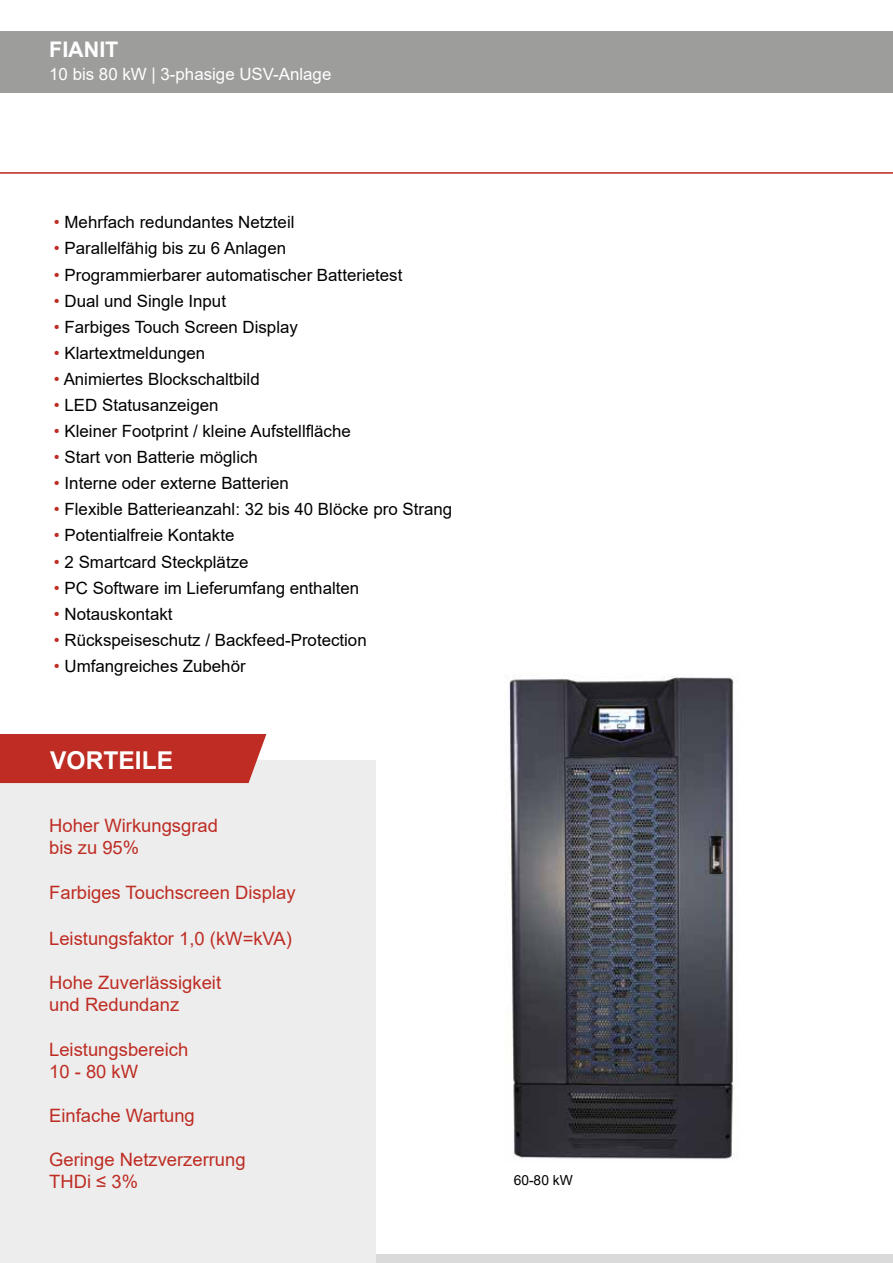
<style>
.page{position:relative;width:893px;height:1263px;background:#fff}
.page>*{position:absolute;margin:0;border:0;box-sizing:border-box;transform-origin:0 0}
.t1{font:700 24.6px "Arial";color:#fff}
.t2{font:700 21.45px "Arial";color:#fff}
.t3{font:18.45px/22px "Arial";color:#be2c23}
.t4{font:16.95px "Arial";color:#000}
.t5{font:16.95px "Arial";color:#000}
.t6{font:16.95px "Arial";color:#fff}
.t7{font:13.8px "Arial";color:#000}
.s1{color:#be2c23}
.s2{font-style:inherit}
</style>
<div class="page">
<div style="left:0;top:1254px;width:893px;height:9px;background:#dadada"></div>
<hr style="left:0;top:172px;width:893px;height:2px;background:#be2c23">
<div style="left:0;top:761px;width:375px;height:502px;background:#ededed"></div>
<div style="left:0;top:734px;width:266px;height:49px;background:#be2c23"></div>
<div style="left:0;top:31px;width:893px;height:61px;background:#9d9d9c"></div>
<img style="left:505px;top:675px;width:233px;height:484px">
<p class="t2" style="left:49px;top:35px;width:71px">FIANIT</p>
<p class="t6" style="left:49px;top:63px;width:284px">10 bis 80 kW | 3-phasige USV-Anlage</p>
<p class="t4" style="left:54px;top:211px;width:242px"><span class="s1">•</span> Mehrfach redundantes Netzteil</p>
<p class="t4" style="left:54px;top:237px;width:234px"><span class="s1">•</span> Parallelfähig bis zu 6 Anlagen</p>
<p class="t4" style="left:54px;top:263px;width:350px"><span class="s1">•</span> Programmierbarer automatischer Batterietest</p>
<p class="t4" style="left:54px;top:289px;width:174px"><span class="s1">•</span> Dual und Single Input</p>
<p class="t4" style="left:54px;top:315px;width:245px"><span class="s1">•</span> Farbiges Touch Screen Display</p>
<p class="t4" style="left:54px;top:341px;width:153px"><span class="s1">•</span> Klartextmeldungen</p>
<p class="t4" style="left:54px;top:367px;width:207px"><span class="s1">•</span> Animiertes Blockschaltbild</p>
<p class="t4" style="left:54px;top:393px;width:166px"><span class="s1">•</span> LED Statusanzeigen</p>
<p class="t5" style="left:54px;top:419px;width:298px"><span class="s1">•</span> Kleiner Footprint / kleine Aufstellfläche</p>
<p class="t4" style="left:54px;top:446px;width:205px"><span class="s1">•</span> Start von Batterie möglich</p>
<p class="t4" style="left:54px;top:472px;width:236px"><span class="s1">•</span> Interne oder externe Batterien</p>
<p class="t4" style="left:54px;top:498px;width:400px"><span class="s1">•</span> Flexible Batterieanzahl: 32 bis 40 Blöcke pro Strang</p>
<p class="t4" style="left:54px;top:524px;width:182px"><span class="s1">•</span> Potentialfreie Kontakte</p>
<p class="t4" style="left:54px;top:550px;width:196px"><span class="s1">•</span> 2 Smartcard Steckplätze</p>
<p class="t4" style="left:54px;top:576px;width:307px"><span class="s1">•</span> PC Software im Lieferumfang enthalten</p>
<p class="t4" style="left:54px;top:602px;width:120px"><span class="s1">•</span> Notauskontakt</p>
<p class="t4" style="left:54px;top:628px;width:314px"><span class="s1">•</span> Rückspeiseschutz / Backfeed-Protection</p>
<p class="t4" style="left:54px;top:654px;width:193px"><span class="s1">•</span> Umfangreiches Zubehör</p>
<h1 class="t1" style="left:50px;top:742px;width:124px">VORTEILE</h1>
<p class="t3" style="left:49px;top:814px;width:170px">Hoher Wirkungsgrad bis zu 95%</p>
<p class="t3" style="left:49px;top:881px;width:248px">Farbiges Touchscreen Display</p>
<p class="t3" style="left:49px;top:927px;width:244px">Leistungsfaktor 1,0 (kW=kVA)</p>
<p class="t3" style="left:49px;top:972px;width:173px">Hohe Zuverlässigkeit und Redundanz</p>
<p class="t3" style="left:49px;top:1038px;width:141px">Leistungsbereich<br>10 - 80 kW</p>
<p class="t3" style="left:49px;top:1104px;width:147px">Einfache Wartung</p>
<p class="t3" style="left:49px;top:1148px;width:198px">Geringe Netzverzerrung<br>THDi <span class="s2">≤</span> 3%</p>
<p class="t7" style="left:514px;top:1170px;width:61px">60-80 kW</p>
</div>
